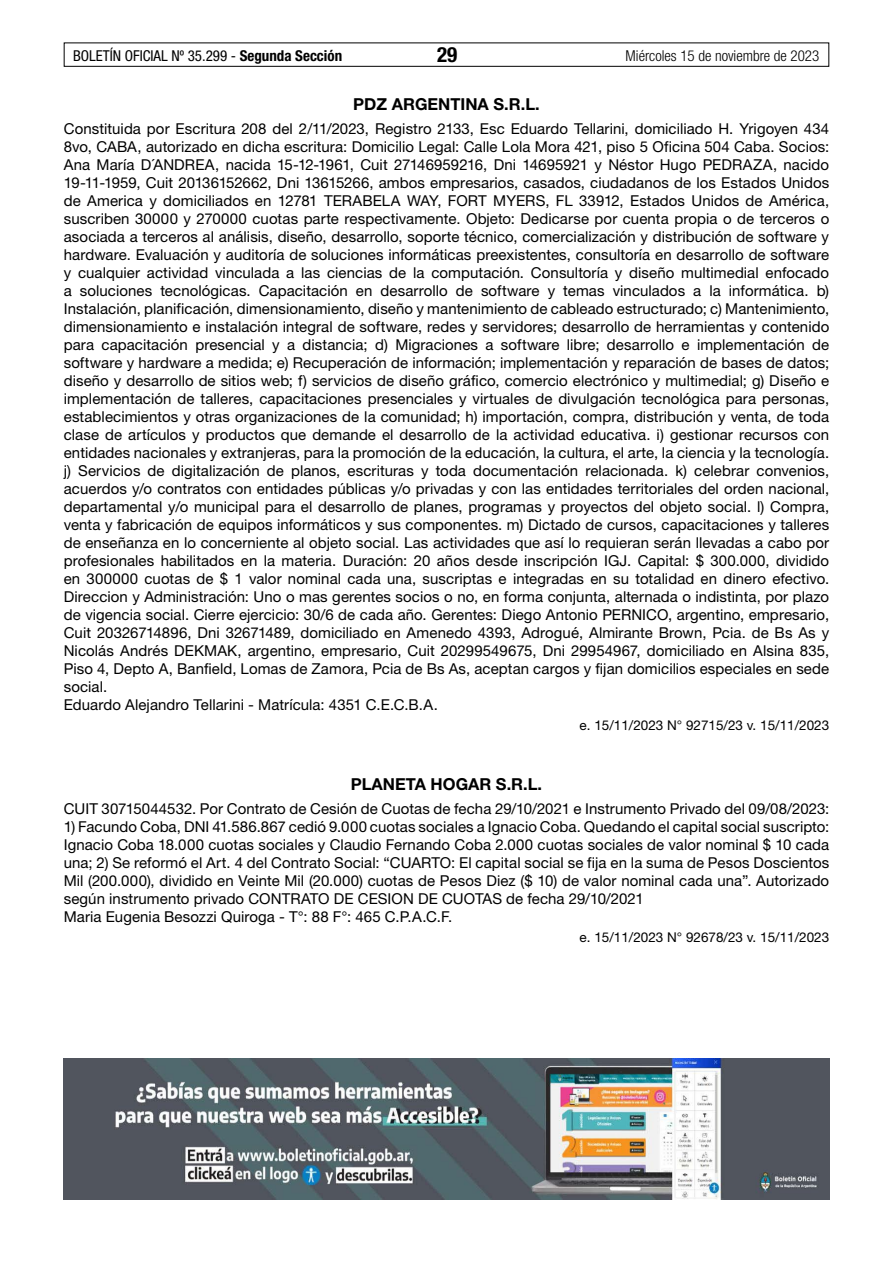
<style>
.page{position:relative;width:893px;height:1263px;background:#fff}
.page>*{position:absolute;margin:0;border:0;box-sizing:border-box;transform-origin:0 0}
.t1{font:700 condensed 21px "Helvetica Neue LT Std";color:#000}
.t2{font:700 16.5px "Helvetica Neue LT Std";color:#000}
.t3{font:15px/18px "Helvetica Neue LT Std";letter-spacing:.005em;color:#000}
.t4{font:condensed 15px "Helvetica Neue LT Std";color:#000}
.t5{font:300 condensed 15px "Helvetica Neue LT Std";color:#000}
.t6{font:13.5px "Helvetica Neue LT Std";color:#000}
.s1{font-weight:700}
</style>
<div class="page">
<div style="left:64px;top:43px;width:765px;height:24px;border:1px solid #000"></div>
<img style="left:64px;top:1059px;width:765px;height:140px">
<p class="t4" style="left:73px;top:47px;width:271px">BOLETÍN OFICIAL Nº 35.299 - <span class="s1">Segunda Sección</span></p>
<h1 class="t1" style="left:437px;top:42px;width:22px">29</h1>
<p class="t5" style="left:626px;top:47px;width:195px">Miércoles 15 de noviembre de 2023</p>
<p class="t2" style="left:353px;top:93px;width:188px">PDZ ARGENTINA S.R.L.</p>
<p class="t3" style="left:64px;top:119px;width:767px">Constituida por Escritura 208 del 2/11/2023, Registro 2133, Esc Eduardo Tellarini, domiciliado H. Yrigoyen 434<br>8vo, CABA, autorizado en dicha escritura: Domicilio Legal: Calle Lola Mora 421, piso 5 Oficina 504 Caba. Socios:<br>Ana María D´ANDREA, nacida 15-12-1961, Cuit 27146959216, Dni 14695921 y Néstor Hugo PEDRAZA, nacido 19-11-1959, Cuit 20136152662, Dni 13615266, ambos empresarios, casados, ciudadanos de los Estados Unidos de America y domiciliados en 12781 TERABELA WAY, FORT MYERS, FL 33912, Estados Unidos de América, suscriben 30000 y 270000 cuotas parte respectivamente. Objeto: Dedicarse por cuenta propia o de terceros o asociada a terceros al análisis, diseño, desarrollo, soporte técnico, comercialización y distribución de software y hardware. Evaluación y auditoría de soluciones informáticas preexistentes, consultoría en desarrollo de software y cualquier actividad vinculada a las ciencias de la computación. Consultoría y diseño multimedial enfocado a soluciones tecnológicas. Capacitación en desarrollo de software y temas vinculados a la informática. b)<br>Instalación, planificación, dimensionamiento, diseño y mantenimiento de cableado estructurado; c) Mantenimiento, dimensionamiento e instalación integral de software, redes y servidores; desarrollo de herramientas y contenido para capacitación presencial y a distancia; d) Migraciones a software libre; desarrollo e implementación de software y hardware a medida; e) Recuperación de información; implementación y reparación de bases de datos; diseño y desarrollo de sitios web; f) servicios de diseño gráfico, comercio electrónico y multimedial; g) Diseño e implementación de talleres, capacitaciones presenciales y virtuales de divulgación tecnológica para personas, establecimientos y otras organizaciones de la comunidad; h) importación, compra, distribución y venta, de toda clase de artículos y productos que demande el desarrollo de la actividad educativa. i) gestionar recursos con entidades nacionales y extranjeras, para la promoción de la educación, la cultura, el arte, la ciencia y la tecnología. j) Servicios de digitalización de planos, escrituras y toda documentación relacionada. k) celebrar convenios, acuerdos y/o contratos con entidades públicas y/o privadas y con las entidades territoriales del orden nacional, departamental y/o municipal para el desarrollo de planes, programas y proyectos del objeto social. l) Compra, venta y fabricación de equipos informáticos y sus componentes. m) Dictado de cursos, capacitaciones y talleres de enseñanza en lo concerniente al objeto social. Las actividades que así lo requieran serán llevadas a cabo por profesionales habilitados en la materia. Duración: 20 años desde inscripción IGJ. Capital: $ 300.000, dividido en 300000 cuotas de $ 1 valor nominal cada una, suscriptas e integradas en su totalidad en dinero efectivo.<br>Direccion y Administración: Uno o mas gerentes socios o no, en forma conjunta, alternada o indistinta, por plazo de vigencia social. Cierre ejercicio: 30/6 de cada año. Gerentes: Diego Antonio PERNICO, argentino, empresario, Cuit 20326714896, Dni 32671489, domiciliado en Amenedo 4393, Adrogué, Almirante Brown, Pcia. de Bs As y Nicolás Andrés DEKMAK, argentino, empresario, Cuit 20299549675, Dni 29954967, domiciliado en Alsina 835, Piso 4, Depto A, Banfield, Lomas de Zamora, Pcia de Bs As, aceptan cargos y fijan domicilios especiales en sede social.<br>Eduardo Alejandro Tellarini - Matrícula: 4351 C.E.C.B.A.</p>
<p class="t6" style="left:580px;top:717px;width:251px">e. 15/11/2023 N° 92715/23 v. 15/11/2023</p>
<p class="t2" style="left:351px;top:774px;width:193px">PLANETA HOGAR S.R.L.</p>
<p class="t3" style="left:64px;top:800px;width:767px">CUIT 30715044532. Por Contrato de Cesión de Cuotas de fecha 29/10/2021 e Instrumento Privado del 09/08/2023:</p>
<p class="t3" style="left:64px;top:818px;width:767px">1) Facundo Coba, DNI 41.586.867 cedió 9.000 cuotas sociales a Ignacio Coba. Quedando el capital social suscripto:<br>Ignacio Coba 18.000 cuotas sociales y Claudio Fernando Coba 2.000 cuotas sociales de valor nominal $ 10 cada una; 2) Se reformó el Art. 4 del Contrato Social: “CUARTO: El capital social se fija en la suma de Pesos Doscientos Mil (200.000), dividido en Veinte Mil (20.000) cuotas de Pesos Diez ($ 10) de valor nominal cada una”. Autorizado según instrumento privado CONTRATO DE CESION DE CUOTAS de fecha 29/10/2021<br>Maria Eugenia Besozzi Quiroga - T°: 88 F°: 465 C.P.A.C.F.</p>
<p class="t6" style="left:580px;top:929px;width:251px">e. 15/11/2023 N° 92678/23 v. 15/11/2023</p>
</div>
